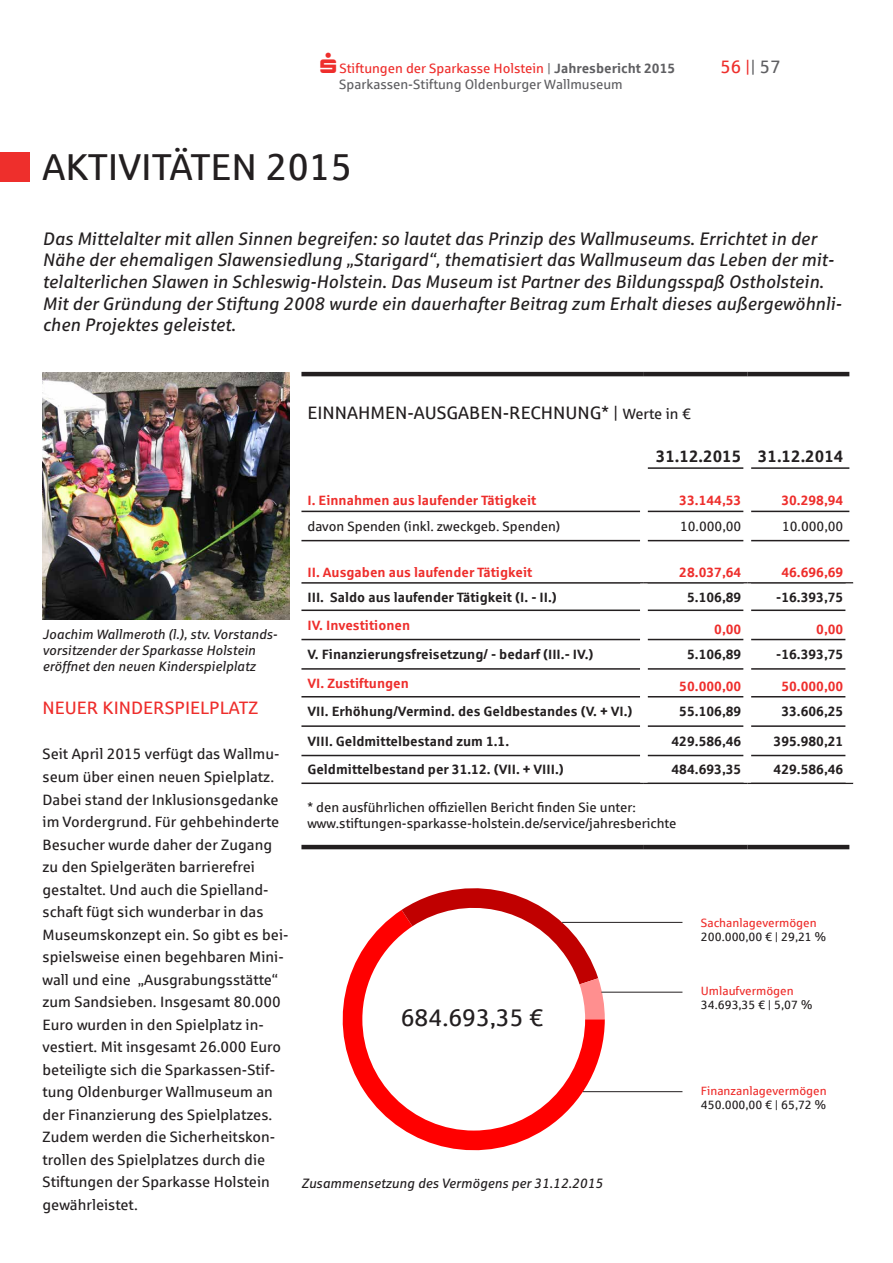
<style>
.page{position:relative;width:893px;height:1263px;background:#fff}
.page>*{position:absolute;margin:0;border:0;box-sizing:border-box;transform-origin:0 0}
.t1{font:37.5px "Sparkasse Rg";color:#231f20}
.t2{font:24px "Sparkasse Rg";color:#231f20}
.t3{font:italic 18px/21.6px "Sparkasse Rg";color:#231f20}
.t4{font:18px "Sparkasse Rg";color:#231f20}
.t5{font:18px "Sparkasse Rg";color:#ee2e2c}
.t6{font:18px "Sparkasse Rg";color:#5f5f62}
.t7{font:700 16.5px "Sparkasse Rg";color:#231f20}
.t8{font:15px/22.5px "Sparkasse Rg";color:#231f20}
.t9{font:700 13.5px "Sparkasse Rg";color:#231f20}
.t10{font:13.5px/16.2px "Sparkasse Rg";color:#231f20}
.t11{font:700 13.5px "Sparkasse Rg";color:#ee2e2c}
.t12{font:italic 13.5px/16.2px "Sparkasse Rg";color:#231f20}
.t13{font:13.5px "Sparkasse Rg";color:#ee2e2c}
.t14{font:13.5px "Sparkasse Rg";color:#5f5f62}
.t15{font:12px "Sparkasse Rg";color:#ee2e2c}
.t16{font:12px "Sparkasse Rg";color:#231f20}
.s1{color:#5f5f62}
.s2{font-weight:700;color:#5f5f62}
.s3{color:#ee2f2c}
.s4{color:#ee2e2c}
.s5{font-size:15px}
</style>
<div class="page">
<img style="left:43px;top:373px;width:246px;height:246px">
<hr style="left:648px;top:467px;width:96px;height:2px;background:#231f20">
<hr style="left:751px;top:467px;width:98px;height:2px;background:#231f20">
<hr style="left:301px;top:511px;width:339px;height:1px;background:#231f20">
<hr style="left:648px;top:511px;width:96px;height:1px;background:#231f20">
<hr style="left:751px;top:511px;width:98px;height:1px;background:#231f20">
<hr style="left:301px;top:540px;width:339px;height:1px;background:#231f20">
<hr style="left:648px;top:540px;width:96px;height:1px;background:#231f20">
<hr style="left:751px;top:540px;width:98px;height:1px;background:#231f20">
<hr style="left:301px;top:582px;width:343px;height:2px;background:#231f20">
<hr style="left:644px;top:582px;width:103px;height:2px;background:#231f20">
<hr style="left:747px;top:582px;width:106px;height:2px;background:#231f20">
<hr style="left:301px;top:609px;width:339px;height:2px;background:#231f20">
<hr style="left:648px;top:609px;width:96px;height:2px;background:#231f20">
<hr style="left:751px;top:609px;width:95px;height:2px;background:#231f20">
<hr style="left:301px;top:639px;width:339px;height:1px;background:#231f20">
<hr style="left:648px;top:639px;width:96px;height:1px;background:#231f20">
<hr style="left:751px;top:639px;width:95px;height:1px;background:#231f20">
<hr style="left:301px;top:668px;width:339px;height:2px;background:#231f20">
<hr style="left:648px;top:668px;width:96px;height:2px;background:#231f20">
<hr style="left:751px;top:668px;width:95px;height:2px;background:#231f20">
<hr style="left:301px;top:696px;width:339px;height:1px;background:#231f20">
<hr style="left:648px;top:696px;width:96px;height:1px;background:#231f20">
<hr style="left:751px;top:696px;width:95px;height:1px;background:#231f20">
<hr style="left:301px;top:725px;width:339px;height:2px;background:#231f20">
<hr style="left:648px;top:725px;width:96px;height:2px;background:#231f20">
<hr style="left:751px;top:725px;width:95px;height:2px;background:#231f20">
<hr style="left:301px;top:755px;width:339px;height:1px;background:#231f20">
<hr style="left:648px;top:755px;width:96px;height:1px;background:#231f20">
<hr style="left:751px;top:755px;width:95px;height:1px;background:#231f20">
<hr style="left:301px;top:782px;width:343px;height:2px;background:#231f20">
<hr style="left:644px;top:782px;width:103px;height:2px;background:#231f20">
<hr style="left:747px;top:782px;width:106px;height:2px;background:#231f20">
<hr style="left:301px;top:372px;width:343px;height:4px;background:#231f20">
<hr style="left:644px;top:372px;width:103px;height:4px;background:#231f20">
<hr style="left:747px;top:372px;width:102px;height:4px;background:#231f20">
<hr style="left:301px;top:845px;width:343px;height:4px;background:#231f20">
<hr style="left:644px;top:845px;width:103px;height:4px;background:#231f20">
<hr style="left:747px;top:845px;width:102px;height:4px;background:#231f20">
<svg style="left:342px;top:910px;width:263px;height:241px"></svg>
<svg style="left:402px;top:888px;width:203px;height:131px"></svg>
<hr style="left:562px;top:922px;width:120px;height:1px;background:#231f20">
<hr style="left:583px;top:1091px;width:99px;height:1px;background:#231f20">
<hr style="left:601px;top:992px;width:81px;height:1px;background:#231f20">
<div style="left:0;top:152px;width:30px;height:30px;background:#ee2f2c"></div>
<p class="t13" style="left:339px;top:60px;width:337px">Stiftungen der Sparkasse Holstein <span class="s1">|</span> <span class="s2">Jahresbericht 2015</span></p>
<p class="t6" style="left:720px;top:56px;width:62px"><span class="s3">56</span> <span class="s4">|</span>| 57</p>
<p class="t14" style="left:339px;top:76px;width:285px">Sparkassen-Stiftung Oldenburger Wallmuseum</p>
<h1 class="t1" style="left:43px;top:144px;width:311px">AKTIVITÄTEN 2015</h1>
<p class="t3" style="left:43px;top:227px;width:801px">Das Mittelalter mit allen Sinnen begreifen: so lautet das Prinzip des Wallmuseums. Errichtet in der Nähe der ehemaligen Slawensiedlung „Starigard“, thematisiert das Wallmuseum das Leben der mit&shy;telalterlichen Slawen in Schleswig-Holstein. Das Museum ist Partner des Bildungsspaß Ostholstein.<br>Mit der Gründung der Stiftung 2008 wurde ein dauerhafter Beitrag zum Erhalt dieses außergewöhnli&shy;chen Projektes geleistet.</p>
<p class="t12" style="left:43px;top:626px;width:236px">Joachim Wallmeroth (l.), stv. Vorstands&shy;vorsitzender der Sparkasse Holstein eröffnet den neuen Kinderspielplatz</p>
<p class="t5" style="left:43px;top:697px;width:217px">NEUER KINDERSPIELPLATZ</p>
<p class="t8" style="left:43px;top:743px;width:248px">Seit April 2015 verfügt das Wallmu&shy;seum über einen neuen Spielplatz.<br>Dabei stand der Inklusionsgedanke im Vordergrund. Für gehbehinderte Besucher wurde daher der Zugang zu den Spielgeräten barrierefrei gestaltet. Und auch die Spielland&shy;schaft fügt sich wunderbar in das Museumskonzept ein. So gibt es bei&shy;spielsweise einen begehbaren Mini&shy;wall und eine „Ausgrabungsstätte“ zum Sandsieben. Insgesamt 80.000<br>Euro wurden in den Spielplatz in&shy;vestiert. Mit insgesamt 26.000 Euro beteiligte sich die Sparkassen-Stif&shy;tung Oldenburger Wallmuseum an der Finanzierung des Spielplatzes.<br>Zudem werden die Sicherheitskon&shy;trollen des Spielplatzes durch die Stiftungen der Sparkasse Holstein gewährleistet.</p>
<p class="t4" style="left:307px;top:401px;width:385px">EINNAHMEN-AUSGABEN-RECHNUNG* | <span class="s5">Werte in €</span></p>
<p class="t7" style="left:656px;top:446px;width:189px">31.12.2015 31.12.2014</p>
<p class="t11" style="left:307px;top:492px;width:230px">I. Einnahmen aus laufender Tätigkeit</p>
<p class="t11" style="left:679px;top:492px;width:64px">33.144,53</p>
<p class="t11" style="left:781px;top:492px;width:64px">30.298,94</p>
<p class="t10" style="left:307px;top:518px;width:254px">davon Spenden (inkl. zweckgeb. Spenden)</p>
<p class="t10" style="left:680px;top:518px;width:63px">10.000,00</p>
<p class="t10" style="left:782px;top:518px;width:63px">10.000,00</p>
<p class="t11" style="left:307px;top:563px;width:226px">II. Ausgaben aus laufender Tätigkeit</p>
<p class="t11" style="left:679px;top:563px;width:64px">28.037,64</p>
<p class="t11" style="left:781px;top:563px;width:64px">46.696,69</p>
<p class="t9" style="left:307px;top:588px;width:251px">III. Saldo aus laufender Tätigkeit (I. - II.)</p>
<p class="t9" style="left:687px;top:588px;width:56px">5.106,89</p>
<p class="t9" style="left:776px;top:588px;width:69px">-16.393,75</p>
<p class="t11" style="left:307px;top:617px;width:104px">IV. Investitionen</p>
<p class="t11" style="left:714px;top:620px;width:29px">0,00</p>
<p class="t11" style="left:816px;top:620px;width:29px">0,00</p>
<p class="t9" style="left:307px;top:646px;width:288px">V. Finanzierungsfreisetzung/ - bedarf (III.- IV.)</p>
<p class="t9" style="left:687px;top:646px;width:56px">5.106,89</p>
<p class="t9" style="left:776px;top:646px;width:69px">-16.393,75</p>
<p class="t11" style="left:307px;top:674px;width:103px">VI. Zustiftungen</p>
<p class="t11" style="left:679px;top:677px;width:64px">50.000,00</p>
<p class="t11" style="left:781px;top:677px;width:64px">50.000,00</p>
<p class="t9" style="left:307px;top:703px;width:327px">VII. Erhöhung/Vermind. des Geldbestandes (V. + VI.)</p>
<p class="t9" style="left:679px;top:703px;width:64px">55.106,89</p>
<p class="t9" style="left:781px;top:703px;width:64px">33.606,25</p>
<p class="t9" style="left:307px;top:732px;width:203px">VIII. Geldmittelbestand zum 1.1.</p>
<p class="t9" style="left:671px;top:732px;width:71px">429.586,46</p>
<p class="t9" style="left:774px;top:732px;width:71px">395.980,21</p>
<p class="t9" style="left:307px;top:761px;width:258px">Geldmittelbestand per 31.12. (VII. + VIII.)</p>
<p class="t9" style="left:671px;top:761px;width:71px">484.693,35</p>
<p class="t9" style="left:774px;top:761px;width:71px">429.586,46</p>
<p class="t10" style="left:307px;top:799px;width:370px">* den ausführlichen offiziellen Bericht finden Sie unter: www.stiftungen-sparkasse-holstein.de/service/jahresberichte</p>
<h2 class="t2" style="left:401px;top:1003px;width:144px">684.693,35 €</h2>
<p class="t12" style="left:301px;top:1174px;width:303px">Zusammensetzung des Vermögens per 31.12.2015</p>
<p class="t15" style="left:701px;top:915px;width:117px">Sachanlagevermögen</p>
<p class="t16" style="left:701px;top:930px;width:127px">200.000,00 € | 29,21 %</p>
<p class="t15" style="left:701px;top:983px;width:94px">Umlaufvermögen</p>
<p class="t16" style="left:701px;top:998px;width:113px">34.693,35 € | 5,07 %</p>
<p class="t15" style="left:701px;top:1083px;width:127px">Finanzanlagevermögen</p>
<p class="t16" style="left:701px;top:1098px;width:127px">450.000,00 € | 65,72 %</p>
</div>
